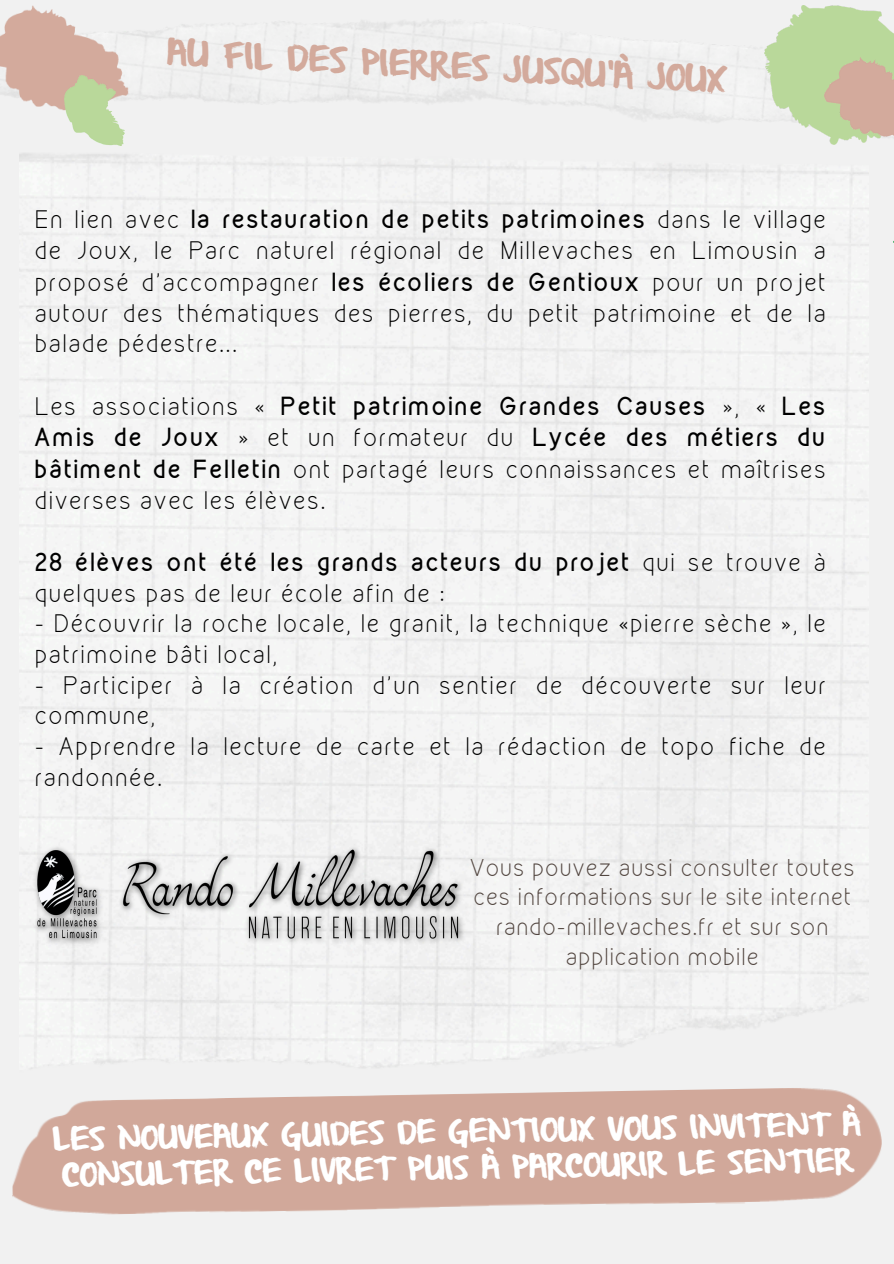
<style>
.page{position:relative;width:894px;height:1264px;background:#fff}
.page>*{position:absolute;margin:0;border:0;box-sizing:border-box;transform-origin:0 0}
.t1{font:28.95px "From Where You Are";color:#d3aa9c}
.t2{font:26.25px/36.2px "From Where You Are";color:#fff;text-align:center}
.t3{font:300 22.65px/30.9px "Kirvy";letter-spacing:.07em;color:#000}
.t4{font:300 21.6px/29.5px "Kirvy";letter-spacing:.045em;color:#534741;text-align:center}
.s1{font-weight:700}
</style>
<div class="page">
<div style="left:0;top:0;width:893px;height:1263px;background:#f1f1f1"></div>
<img style="left:30px;top:842px;width:437px;height:106px">
<img style="left:0;top:5px;width:129px;height:105px">
<img style="left:763px;top:5px;width:130px;height:140px">
<img style="left:64px;top:75px;width:61px;height:70px">
<img style="left:823px;top:58px;width:70px;height:78px">
<img style="left:12px;top:1088px;width:870px;height:127px">
<img style="left:893px;top:101px;width:1px;height:1162px">
<p class="t1" style="left:167px;top:38px;width:562px;rotate:3deg">AU FIL DES PIERRES JUSQU’À JOUX</p>
<p class="t3" style="left:35px;top:205px;width:792px;text-align:justify">En lien avec <span class="s1">la restauration de petits patrimoines</span> dans le village de Joux, le Parc naturel régional de Millevaches en Limousin a proposé d’accompagner <span class="s1">les écoliers de Gentioux</span> pour un projet autour des thématiques des pierres, du petit patrimoine et de la balade pédestre...</p>
<p class="t3" style="left:35px;top:390px;width:792px;line-height:31.3px;text-align:justify">Les associations « <span class="s1">Petit patrimoine Grandes Causes</span> », « <span class="s1">Les Amis de Joux</span> » et un formateur du <span class="s1">Lycée des métiers du bâtiment de Felletin</span> ont partagé leurs connaissances et maîtrises diverses avec les élèves.</p>
<p class="t3" style="left:35px;top:547px;width:792px"><span class="s1">28 élèves ont été les grands acteurs du projet</span> qui se trouve à quelques pas de leur école afin de :</p>
<p class="t3" style="left:35px;top:609px;width:792px">- Découvrir la roche locale, le granit, la technique «pierre sèche », le patrimoine bâti local,</p>
<p class="t3" style="left:35px;top:670px;width:792px">- Participer à la création d’un sentier de découverte sur leur commune,</p>
<p class="t3" style="left:35px;top:731px;width:792px">- Apprendre la lecture de carte et la rédaction de topo fiche de randonnée.</p>
<h1 class="t4" style="left:470px;top:853px;width:386px">Vous pouvez aussi consulter toutes ces informations sur le site internet rando-millevaches.fr et sur son application mobile</h1>
<p class="t2" style="left:52px;top:1123px;width:810px;rotate:-1deg">LES NOUVEAUX GUIDES DE GENTIOUX VOUS INVITENT À<br>CONSULTER CE LIVRET PUIS À PARCOURIR LE SENTIER</p>
</div>
